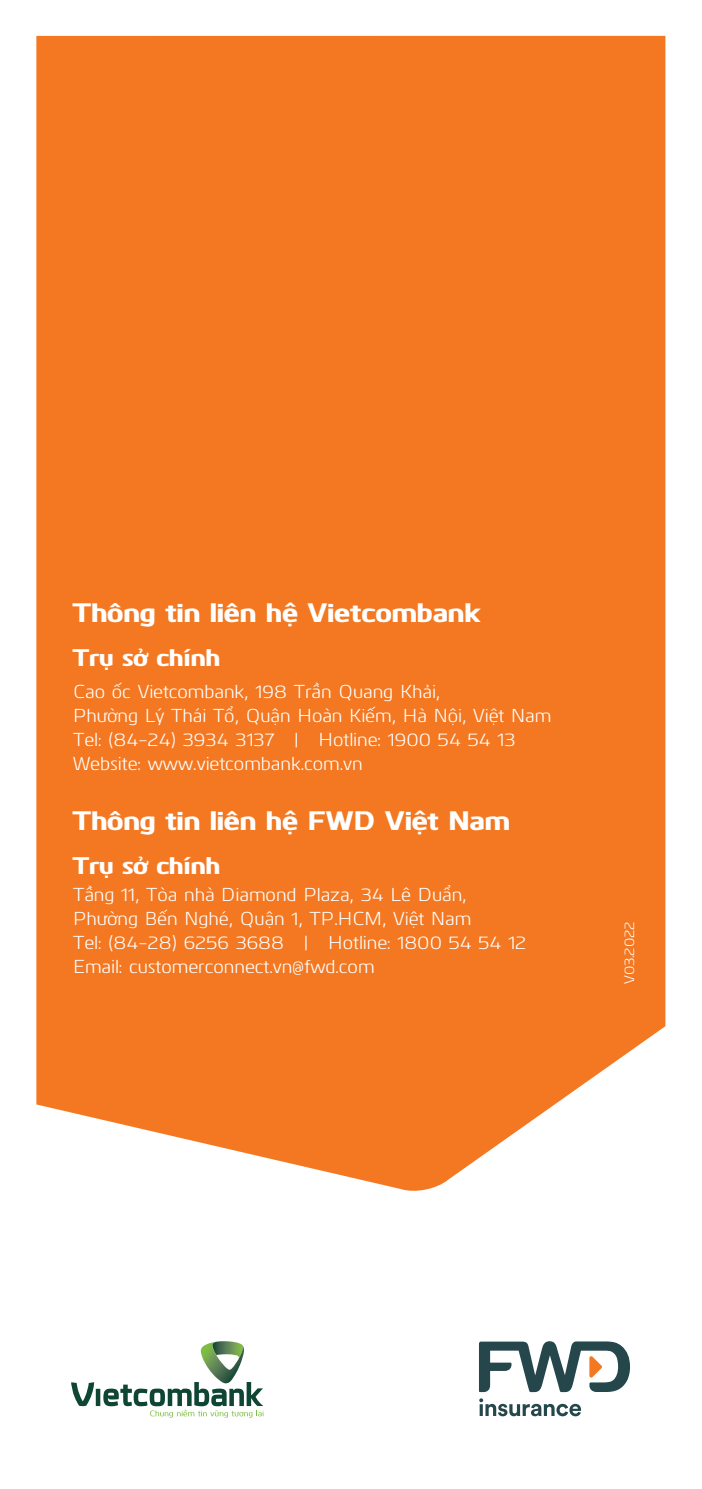
<style>
.page{position:relative;width:702px;height:1489px;background:#fff}
.page>*{position:absolute;margin:0;border:0;box-sizing:border-box;transform-origin:0 0}
.t1{font:800 26.75px "Kuro";letter-spacing:-.005em;color:#fff}
.t2{font:800 24px "Kuro";letter-spacing:-.01em;color:#fff}
.t3{font:18.75px/24px "Kuro";color:#fff}
.t4{font:14.25px "Kuro";letter-spacing:-.025em;color:#fff}
</style>
<div class="page">
<svg style="left:479px;top:1398px;width:102px;height:18px"></svg>
<svg style="left:479px;top:1341px;width:151px;height:50px"></svg>
<hr style="left:96px;top:1388px;width:4px;height:17px;background:#0e4633">
<svg style="left:103px;top:1341px;width:160px;height:76px"></svg>
<svg style="left:71px;top:1382px;width:23px;height:23px"></svg>
<div style="left:36px;top:36px;width:629px;height:1155px;background:#f37821"></div>
<h1 class="t1" style="left:72px;top:592px;width:410px">Thông tin liên hệ Vietcombank</h1>
<p class="t2" style="left:72px;top:640px;width:149px">Trụ sở chính</p>
<p class="t3" style="left:73px;top:677px;width:479px">Cao ốc Vietcombank, 198 Trần Quang Khải,<br>Phường Lý Thái Tổ, Quận Hoàn Kiếm, Hà Nội, Việt Nam Tel: (84-24) 3934 3137 | Hotline: 1900 54 54 13<br>Website: www.vietcombank.com.vn</p>
<h1 class="t1" style="left:72px;top:800px;width:439px">Thông tin liên hệ FWD Việt Nam</h1>
<p class="t2" style="left:72px;top:847px;width:149px">Trụ sở chính</p>
<p class="t3" style="left:73px;top:881px;width:455px">Tầng 11, Tòa nhà Diamond Plaza, 34 Lê Duẩn, Phường Bến Nghé, Quận 1, TP.HCM, Việt Nam<br>Tel: (84-28) 6256 3688 | Hotline: 1800 54 54 12<br>Email: customerconnect.vn@fwd.com</p>
<p class="t4" style="left:618px;top:983px;width:64px;rotate:-90deg">V03.2022</p>
</div>
